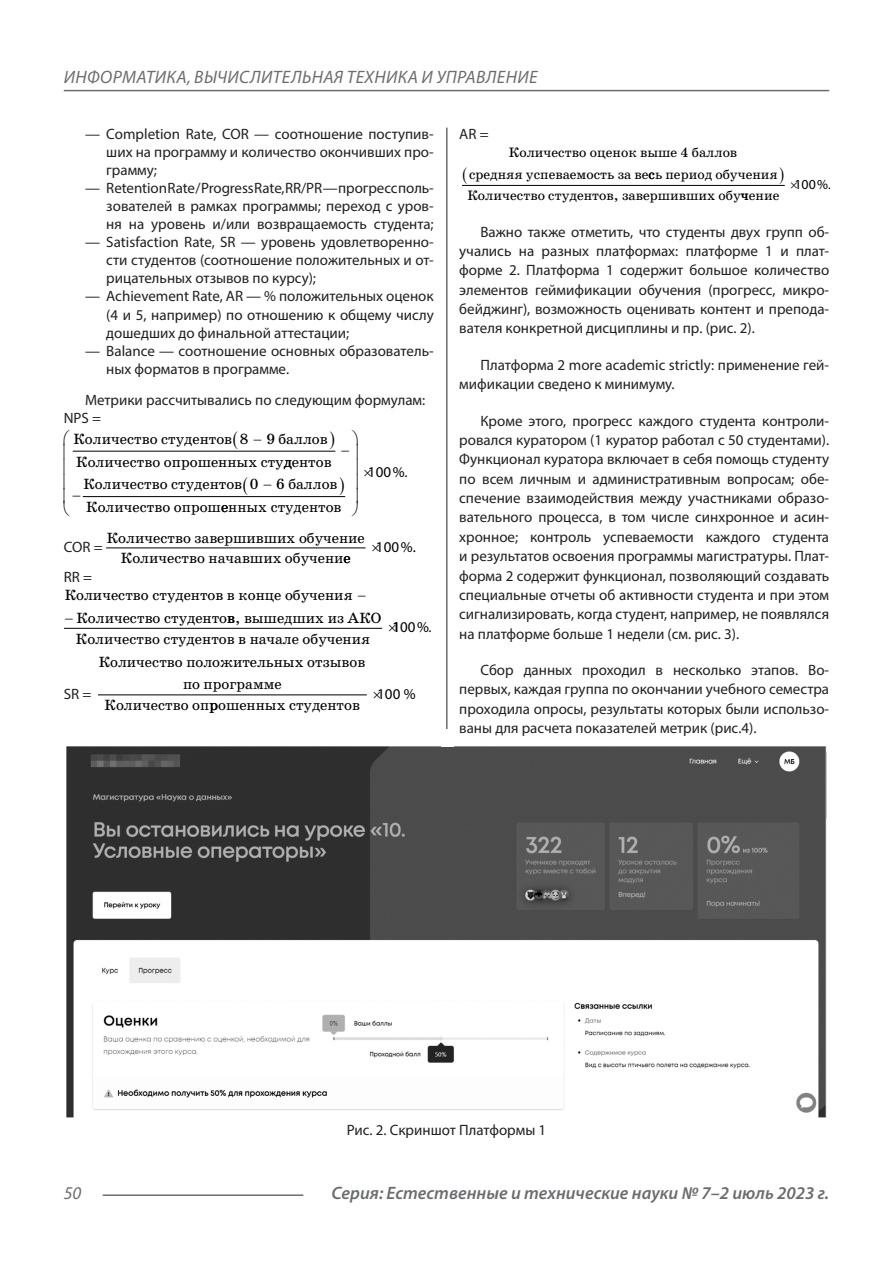
<style>
.page{position:relative;width:893px;height:1263px;background:#fff}
.page>*{position:absolute;margin:0;border:0;box-sizing:border-box;transform-origin:0 0}
.t1{font:italic 600 18px "Myriad Pro";color:#6c6d70}
.t2{font:italic 18px "Myriad Pro";letter-spacing:.02em;color:#6c6d70}
.Статья_текст{font:15px/19.4px "Myriad Pro";color:#231f20;text-align:justify}
.t3{font:15px/22.5px "School Book C";color:#000}
.t4{font:15px "Myriad Pro";letter-spacing:.005em;color:#000}
.t5{font:13.8px/21.5px "School Book C";color:#000;text-align:center}
.t6{font:13.8px "Myriad Pro";color:#000}
.s1{color:#231f20}
</style>
<div class="page">
<hr style="left:446px;top:128px;width:1px;height:1007px;background:#231f20">
<hr style="left:103px;top:1194px;width:200px;height:2px;background:#6c6d70">
<hr style="left:64px;top:90px;width:765px;height:1px;background:#6c6d70">
<hr style="left:73px;top:451px;width:262px;height:1px;background:#000">
<hr style="left:83px;top:496px;width:262px;height:1px;background:#000">
<hr style="left:106px;top:547px;width:260px;height:1px;background:#000">
<hr style="left:64px;top:628px;width:318px;height:1px;background:#000">
<hr style="left:98px;top:694px;width:269px;height:1px;background:#000">
<hr style="left:462px;top:185px;width:323px;height:1px;background:#000">
<div style="left:64px;top:746px;width:765px;height:389px;background:#fff"></div>
<img style="left:67px;top:746px;width:759px;height:371px">
<div style="left:441px;top:729px;width:12px;height:17px;background:#fff"></div>
<svg style="left:72px;top:450px;width:9px;height:2px"></svg>
<p class="t2" style="left:64px;top:66px;width:475px">ИНФОРМАТИКА, ВЫЧИСЛИТЕЛЬНАЯ ТЕХНИКА И УПРАВЛЕНИЕ</p>
<p class="Статья_текст" style="left:106px;top:125px;width:329px;line-height:18px;text-indent:-21px">— Completion Rate, COR — соотношение поступив&shy;ших на программу и количество окончивших про&shy;грамму;</p>
<p class="Статья_текст" style="left:106px;top:179px;width:329px;line-height:18px;text-indent:-21px">— Retention Rate / Progress Rate, RR/PR — прогресс поль&shy;зователей в рамках программы; переход с уров&shy;ня на уровень и/или возвращаемость студента;</p>
<p class="Статья_текст" style="left:106px;top:233px;width:329px;line-height:18px;text-indent:-21px">— Satisfaction Rate, SR — уровень удовлетворенно&shy;сти студентов (соотношение положительных и от&shy;рицательных отзывов по курсу);</p>
<p class="Статья_текст" style="left:106px;top:287px;width:329px;line-height:18px;text-indent:-21px">— Achievement Rate, AR — % положительных оценок (4 и 5, например) по отношению к общему числу дошедших до финальной аттестации;</p>
<p class="Статья_текст" style="left:106px;top:341px;width:329px;line-height:18px;text-indent:-21px">— Balance — соотношение основных образователь&shy;ных форматов в программе.</p>
<p class="Статья_текст" style="left:85px;top:390px;width:342px">Метрики рассчитывались по следующим формулам:</p>
<p class="Статья_текст" style="left:64px;top:408px;width:39px">NPS =</p>
<p class="t3" style="left:73px;top:428px;width:260px">Количество студентов 8 9 баллов<br>Количество опрошенных студентов</p>
<p class="t3" style="left:84px;top:473px;width:260px">Количество студентов 0 6 баллов<br>Количество опрошенных студентов</p>
<p class="t4" style="left:368px;top:462px;width:41px">100%<span class="s1">.</span></p>
<p class="Статья_текст" style="left:64px;top:537px;width:40px">COR =</p>
<p class="t3" style="left:107px;top:528px;width:260px;line-height:20.1px;text-align:center">Количество завершивших обучение<br>Количество начавших обучение</p>
<p class="t4" style="left:376px;top:537px;width:41px">100%.</p>
<p class="Статья_текст" style="left:64px;top:567px;width:30px">RR =</p>
<p class="t3" style="left:65px;top:584px;width:318px">Количество студентов в конце обучения −<br>− Количество студентов, вышедших из АКО</p>
<p class="t3" style="left:76px;top:628px;width:296px">Количество студентов в начале обучения</p>
<p class="t4" style="left:392px;top:618px;width:41px">100%<span class="s1">.</span></p>
<p class="Статья_текст" style="left:64px;top:684px;width:29px">SR =</p>
<p class="t3" style="left:99px;top:651px;width:268px;text-align:center">Количество положительных отзывов по программе</p>
<p class="t3" style="left:105px;top:694px;width:257px">Количество опрошенных студентов</p>
<p class="t4" style="left:377px;top:684px;width:40px">100 %</p>
<p class="Статья_текст" style="left:459px;top:124px;width:31px">AR =</p>
<p class="t5" style="left:467px;top:142px;width:313px">Количество оценок выше 4 баллов<br>средняя успеваемость за весь период обучения<br>Количество студентов, завершивших обучение</p>
<p class="t6" style="left:794px;top:176px;width:38px">100%.</p>
<p class="Статья_текст" style="left:459px;top:222px;width:371px;text-indent:21px">Важно также отметить, что студенты двух групп об&shy;учались на разных платформах: платформе 1 и плат&shy;форме 2. Платформа 1 содержит большое количество элементов геймификации обучения (прогресс, микро&shy;бейджинг), возможность оценивать контент и препода&shy;вателя конкретной дисциплины и пр. (рис. 2).</p>
<p class="Статья_текст" style="left:459px;top:355px;width:371px;text-indent:21px">Платформа 2 more academic strictly: применение гей&shy;мификации сведено к минимуму.</p>
<p class="Статья_текст" style="left:459px;top:411px;width:371px;text-indent:21px">Кроме этого, прогресс каждого студента контроли&shy;ровался куратором (1 куратор работал с 50 студентами).<br>Функционал куратора включает в себя помощь студенту по всем личным и административным вопросам; обе&shy;спечение взаимодействия между участниками образо&shy;вательного процесса, в том числе синхронное и асин&shy;хронное; контроль успеваемости каждого студента и результатов освоения программы магистратуры. Плат&shy;форма 2 содержит функционал, позволяющий создавать специальные отчеты об активности студента и при этом сигнализировать, когда студент, например, не появлялся на платформе больше 1 недели (см. рис. 3).</p>
<p class="Статья_текст" style="left:459px;top:660px;width:371px;text-indent:21px">Сбор данных проходил в несколько этапов. Во&shy;первых, каждая группа по окончании учебного семестра проходила опросы, результаты которых были использо&shy;ваны для расчета показателей метрик (рис.4).</p>
<p class="Статья_текст" style="left:347px;top:1120px;width:201px">Рис. 2. Скриншот Платформы 1</p>
<p class="t2" style="left:64px;top:1182px;width:19px">50</p>
<p class="t1" style="left:331px;top:1182px;width:499px">Серия: Естественные и технические науки № 7–2 июль 2023 г.</p>
</div>
